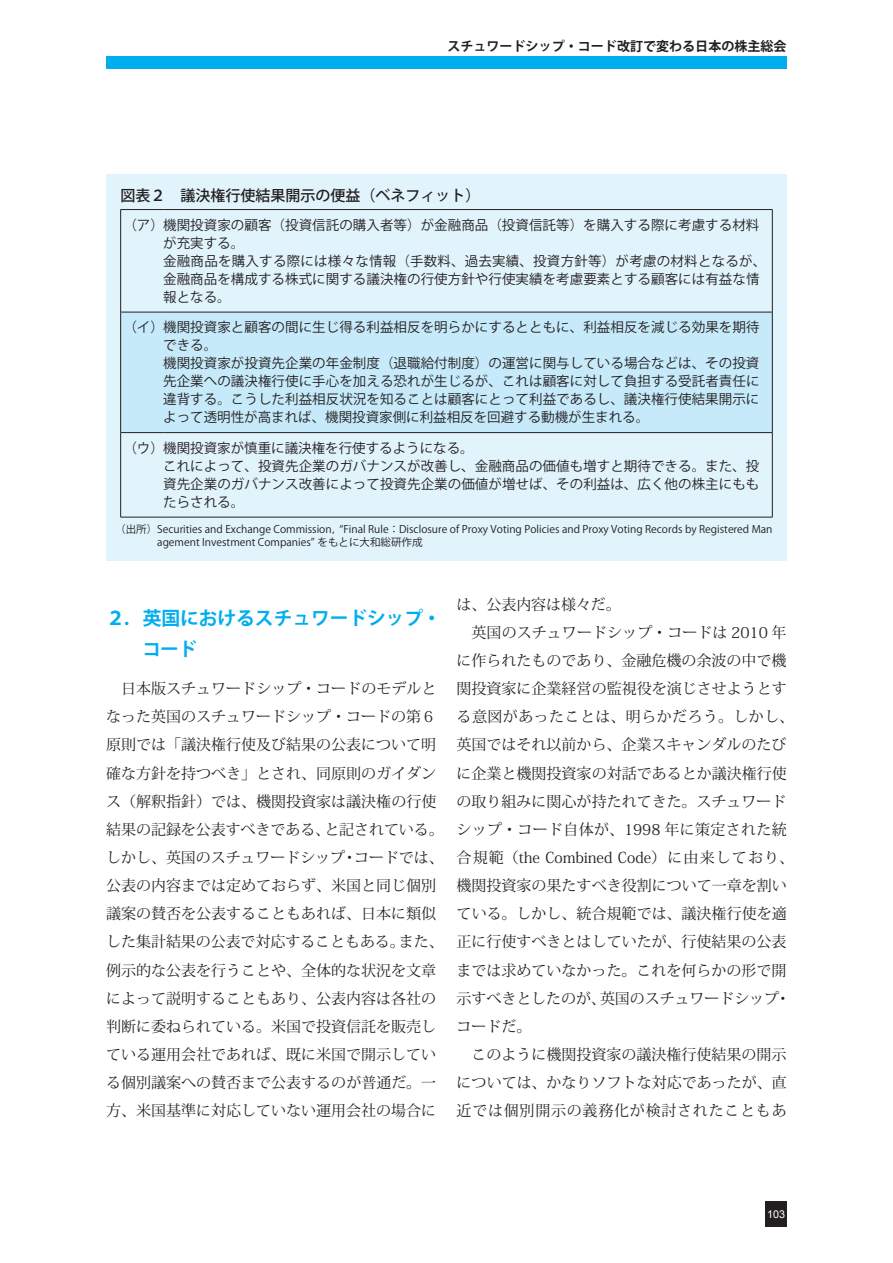
<style>
.page{position:relative;width:893px;height:1263px;background:#fff}
.page>*{position:absolute;margin:0;border:0;box-sizing:border-box;transform-origin:0 0}
.t1{font:700 18.75px/30.8px "Koz Go Pro";letter-spacing:-.005em;color:#00aeef}
.t2{font:15px/28.2px "Koz Min Pro";color:#231f20;text-align:center}
.t3{font:500 15px "Koz Go Pro";color:#231f20}
.t4{font:15px "Koz Min Pro";letter-spacing:.02em;color:#231f20}
.t5{font:15px "Koz Min Pro";letter-spacing:.03em;color:#231f20}
.t6{font:15px "Koz Min Pro";letter-spacing:.05em;color:#231f20}
.t7{font:13.5px/18px "Koz Go Pro";letter-spacing:.005em;color:#231f20}
.t8{font:700 13.05px "Koz Go Pro";color:#231f20}
.t9{font:10.8px "Arial";color:#fff}
.t10{font:10.5px "Koz Go Pro";color:#231f20}
</style>
<div class="page">
<div style="left:106px;top:56px;width:681px;height:13px;background:#00aeef"></div>
<div style="left:765px;top:1201px;width:22px;height:26px;background:#231f20"></div>
<div style="left:106px;top:174px;width:681px;height:387px;background:#e1f4fc"></div>
<div style="left:121px;top:313px;width:651px;height:119px;background:#c6eafa"></div>
<hr style="left:120px;top:209px;width:43px;height:1px;background:#231f20">
<hr style="left:120px;top:210px;width:1px;height:102px;background:#231f20">
<hr style="left:163px;top:209px;width:609px;height:1px;background:#231f20">
<hr style="left:772px;top:210px;width:1px;height:102px;background:#231f20">
<hr style="left:120px;top:312px;width:43px;height:1px;background:#231f20">
<hr style="left:120px;top:312px;width:1px;height:120px;background:#231f20">
<hr style="left:163px;top:312px;width:609px;height:1px;background:#231f20">
<hr style="left:772px;top:312px;width:1px;height:120px;background:#231f20">
<hr style="left:120px;top:432px;width:43px;height:1px;background:#231f20">
<hr style="left:120px;top:433px;width:1px;height:84px;background:#231f20">
<hr style="left:163px;top:432px;width:609px;height:1px;background:#231f20">
<hr style="left:772px;top:433px;width:1px;height:84px;background:#231f20">
<hr style="left:120px;top:517px;width:43px;height:1px;background:#231f20">
<hr style="left:163px;top:517px;width:609px;height:1px;background:#231f20">
<p class="t8" style="left:447px;top:38px;width:341px">スチュワードシップ・コード改訂で変わる日本の株主総会</p>
<p class="t3" style="left:120px;top:186px;width:362px">図表２　議決権行使結果開示の便益（ベネフィット）</p>
<p class="t7" style="left:163px;top:216px;width:604px;text-indent:-40px">（ア）機関投資家の顧客（投資信託の購入者等）が金融商品（投資信託等）を購入する際に考慮する材料が充実する。<br>金融商品を購入する際には様々な情報（手数料、過去実績、投資方針等）が考慮の材料となるが、金融商品を構成する株式に関する議決権の行使方針や行使実績を考慮要素とする顧客には有益な情報となる。</p>
<p class="t7" style="left:163px;top:319px;width:598px;text-indent:-40px">（イ）機関投資家と顧客の間に生じ得る利益相反を明らかにするとともに、利益相反を減じる効果を期待できる。<br>機関投資家が投資先企業の年金制度（退職給付制度）の運営に関与している場合などは、その投資先企業への議決権行使に手心を加える恐れが生じるが、これは顧客に対して負担する受託者責任に違背する。こうした利益相反状況を知ることは顧客にとって利益であるし、議決権行使結果開示によって透明性が高まれば、機関投資家側に利益相反を回避する動機が生まれる。</p>
<p class="t7" style="left:163px;top:439px;width:598px;text-indent:-40px">（ウ）機関投資家が慎重に議決権を行使するようになる。<br>これによって、投資先企業のガバナンスが改善し、金融商品の価値も増すと期待できる。また、投資先企業のガバナンス改善によって投資先企業の価値が増せば、その利益は、広く他の株主にももたらされる。</p>
<p class="t10" style="left:115px;top:522px;width:48px">（出所） Ｓｅｃｕｒｉｔｉｅｓ</p>
<p class="t10" style="left:205px;top:522px;width:7px">ａｎｄ</p>
<p class="t10" style="left:225px;top:522px;width:7px">Ｅｘｃｈａｎｇｅ</p>
<p class="t10" style="left:274px;top:522px;width:7px">Ｃｏｍｍｉｓｓｉｏｎ</p>
<p class="t10" style="left:332px;top:522px;width:17px">，“Ｆｉｎａｌ</p>
<p class="t10" style="left:368px;top:522px;width:6px">Ｒｕｌｅ</p>
<p class="t10" style="left:389px;top:522px;width:17px">： Ｄｉｓｃｌｏｓｕｒｅ</p>
<p class="t10" style="left:450px;top:522px;width:18px">ｏｆ Ｐｒｏｘｙ</p>
<p class="t10" style="left:491px;top:522px;width:7px">Ｖｏｔｉｎｇ</p>
<p class="t10" style="left:524px;top:522px;width:6px">Ｐｏｌｉｃｉｅｓ</p>
<p class="t10" style="left:562px;top:522px;width:7px">ａｎｄ</p>
<p class="t10" style="left:583px;top:522px;width:7px">Ｐｒｏｘｙ</p>
<p class="t10" style="left:611px;top:522px;width:7px">Ｖｏｔｉｎｇ</p>
<p class="t10" style="left:645px;top:522px;width:7px">Ｒｅｃｏｒｄｓ</p>
<p class="t10" style="left:685px;top:522px;width:21px">ｂｙ Ｒｅｇｉｓｔｅｒｅｄ</p>
<p class="t10" style="left:752px;top:522px;width:8px">Ｍａｎ</p>
<p class="t10" style="left:157px;top:536px;width:7px">ａｇｅｍｅｎｔ</p>
<p class="t10" style="left:202px;top:536px;width:7px">Ｉｎｖｅｓｔｍｅｎｔ</p>
<p class="t10" style="left:258px;top:536px;width:7px">Ｃｏｍｐａｎｉｅｓ</p>
<p class="t10" style="left:311px;top:536px;width:113px">” をもとに大和総研作成</p>
<p class="t1" style="left:142px;top:604px;width:300px;text-indent:-36px">２．英国におけるスチュワードシップ・コード</p>
<p class="t2" style="left:106px;top:674px;width:339px">日本版スチュワードシップ・コードのモデルと<br>なった英国のスチュワードシップ・コードの第６原則では「議決権行使及び結果の公表について明確な方針を持つべき」とされ、同原則のガイダンス（解釈指針）では、機関投資家は議決権の行使結果の記録を公表すべきである、と記されている。しかし、英国のスチュワードシップ・コードでは、公表の内容までは定めておらず、米国と同じ個別議案の賛否を公表することもあれば、日本に類似した集計結果の公表で対応することもある。また、例示的な公表を行うことや、全体的な状況を文章によって説明することもあり、公表内容は各社の判断に委ねられている。米国で投資信託を販売している運用会社であれば、既に米国で開示している個別議案への賛否まで公表するのが普通だ。一方、米国基準に対応していない運用会社の場合に</p>
<p class="t2" style="left:457px;top:590px;width:166px">は、公表内容は様々だ。</p>
<p class="t2" style="left:471px;top:618px;width:317px">英国のスチュワードシップ・コードは 2010 年</p>
<p class="t2" style="left:457px;top:646px;width:331px">に作られたものであり、金融危機の余波の中で機</p>
<p class="t2" style="left:457px;top:674px;width:331px">関投資家に企業経営の監視役を演じさせようとす</p>
<p class="t5" style="left:457px;top:706px;width:339px">る意図があったことは、明らかだろう。しかし、</p>
<p class="t2" style="left:457px;top:730px;width:331px">英国ではそれ以前から、企業スキャンダルのたび</p>
<p class="t2" style="left:457px;top:758px;width:331px">に企業と機関投資家の対話であるとか議決権行使</p>
<p class="t2" style="left:457px;top:786px;width:331px">の取り組みに関心が持たれてきた。スチュワード</p>
<p class="t4" style="left:457px;top:819px;width:331px">シップ・コード自体が、1998 年に策定された統</p>
<p class="t2" style="left:457px;top:843px;width:339px">合規範（the Combined Code）に由来しており、</p>
<p class="t2" style="left:457px;top:871px;width:331px">機関投資家の果たすべき役割について一章を割い</p>
<p class="t2" style="left:457px;top:899px;width:332px">ている。しかし、統合規範では、議決権行使を適</p>
<p class="t2" style="left:457px;top:927px;width:331px">正に行使すべきとはしていたが、行使結果の公表</p>
<p class="t2" style="left:457px;top:955px;width:331px">までは求めていなかった。これを何らかの形で開</p>
<p class="t2" style="left:457px;top:983px;width:335px">示すべきとしたのが、英国のスチュワードシップ・</p>
<p class="t2" style="left:457px;top:1012px;width:76px">コードだ。</p>
<p class="t2" style="left:471px;top:1040px;width:316px">このように機関投資家の議決権行使結果の開示</p>
<p class="t2" style="left:457px;top:1068px;width:332px">については、かなりソフトな対応であったが、直</p>
<p class="t6" style="left:457px;top:1100px;width:331px">近では個別開示の義務化が検討されたこともあ</p>
<p class="t9" style="left:767px;top:1207px;width:20px">103</p>
</div>
